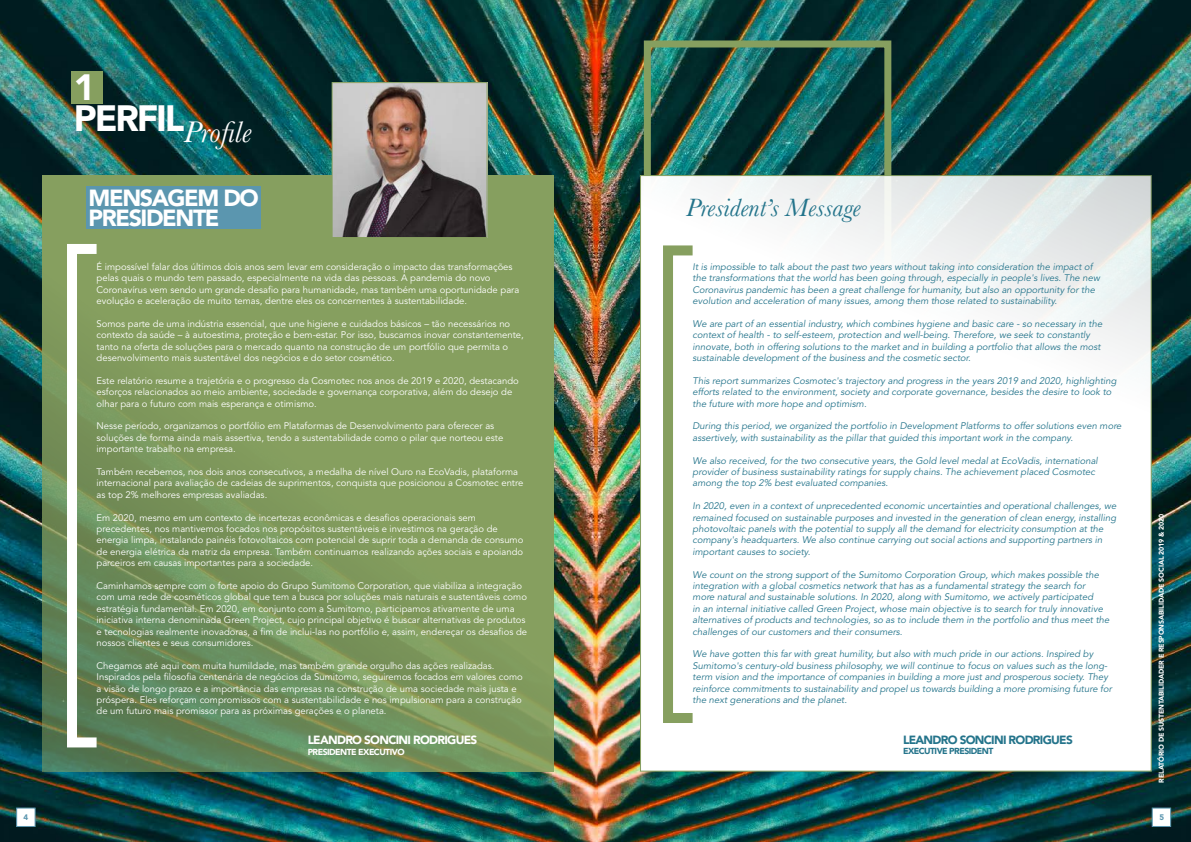
<style>
.page{position:relative;width:1191px;height:842px;background:#fff}
.page>*{position:absolute;margin:0;border:0;box-sizing:border-box;transform-origin:0 0}
.t1{font:900 36.3px/31.2px "Avenir";letter-spacing:-.06em;color:#fff}
.t2{font:italic 30.9px "Baskerville";color:#fff}
.t3{font:italic 26px "Baskerville";color:#24748b}
.t4{font:900 23.2px "Avenir";letter-spacing:-.06em;color:#fff}
.t5{font:900 11.8px "Avenir";letter-spacing:-.06em;color:#fff}
.t6{font:900 11.8px "Avenir";letter-spacing:-.06em;color:#24748b}
.t7{font:9.5px/11.4px "Avenir";color:#fff}
.t8{font:italic 9.5px/11.4px "Avenir";color:#24748b}
.t9{font:900 8.7px "Avenir";letter-spacing:-.06em;color:#fff}
.t10{font:900 8.7px "Avenir";letter-spacing:-.06em;color:#24748b}
.t11{font:900 8px "Avenir";color:#5b96af}
.t12{font:900 7px "Avenir";letter-spacing:-.02em;color:#fff}
</style>
<div class="page">
<img style="left:0;top:0;width:1191px;height:842px">
<div style="left:644px;top:40px;width:247px;height:248px;border:7px solid #869f5f"></div>
<div style="left:1151px;top:807px;width:20px;height:20px;background:#fff;border:1px solid #5b96af"></div>
<div style="left:16px;top:807px;width:20px;height:20px;background:#fff;border:1px solid #5b96af"></div>
<div style="left:640px;top:175px;width:511px;height:597px;background:#fff;border:1px solid #869f5f"></div>
<svg style="left:42px;top:175px;width:511px;height:596px;background:#7c975d"></svg>
<div style="left:71px;top:71px;width:31px;height:32px;background:#869f5f"></div>
<div style="left:67px;top:244px;width:35px;height:503px;border:10px solid #fff"></div>
<div style="left:663px;top:245px;width:34px;height:478px;border:10px solid #869f5f"></div>
<img style="left:334px;top:84px;width:151px;height:152px">
<div style="left:332px;top:82px;width:155px;height:156px;border:1px solid #869f5f"></div>
<div style="left:87px;top:186px;width:174px;height:42px;background:#5b96af"></div>
<h1 class="t1" style="left:74px;top:71px;width:112px">1<br>PERFIL</h1>
<h2 class="t2" style="left:184px;top:112px;width:69px">Profile</h2>
<h3 class="t4" style="left:89px;top:184px;width:172px">MENSAGEM DO</h3>
<h3 class="t4" style="left:89px;top:204px;width:132px">PRESIDENTE</h3>
<p class="t7" style="left:97px;top:261px;width:424px">É impossível falar dos últimos dois anos sem levar em consideração o impacto das transformações pelas quais o mundo tem passado, especialmente na vida das pessoas. A pandemia do novo Coronavírus vem sendo um grande desafio para humanidade, mas também uma oportunidade para evolução e aceleração de muito temas, dentre eles os concernentes à sustentabilidade.</p>
<p class="t7" style="left:97px;top:318px;width:429px">Somos parte de uma indústria essencial, que une higiene e cuidados básicos – tão necessários no contexto da saúde – à autoestima, proteção e bem-estar. Por isso, buscamos inovar constantemente, tanto na oferta de soluções para o mercado quanto na construção de um portfólio que permita o desenvolvimento mais sustentável dos negócios e do setor cosmético.</p>
<p class="t7" style="left:97px;top:375px;width:424px">Este relatório resume a trajetória e o progresso da Cosmotec nos anos de 2019 e 2020, destacando esforços relacionados ao meio ambiente, sociedade e governança corporativa, além do desejo de olhar para o futuro com mais esperança e otimismo.</p>
<p class="t7" style="left:97px;top:421px;width:408px">Nesse período, organizamos o portfólio em Plataformas de Desenvolvimento para oferecer as soluções de forma ainda mais assertiva, tendo a sustentabilidade como o pilar que norteou este importante trabalho na empresa.</p>
<p class="t7" style="left:97px;top:466px;width:428px">Também recebemos, nos dois anos consecutivos, a medalha de nível Ouro na EcoVadis, plataforma internacional para avaliação de cadeias de suprimentos, conquista que posicionou a Cosmotec entre as top 2% melhores empresas avaliadas.</p>
<p class="t7" style="left:97px;top:512px;width:428px">Em 2020, mesmo em um contexto de incertezas econômicas e desafios operacionais sem precedentes, nos mantivemos focados nos propósitos sustentáveis e investimos na geração de energia limpa, instalando painéis fotovoltaicos com potencial de suprir toda a demanda de consumo de energia elétrica da matriz da empresa. Também continuamos realizando ações sociais e apoiando parceiros em causas importantes para a sociedade.</p>
<p class="t7" style="left:97px;top:580px;width:432px">Caminhamos sempre com o forte apoio do Grupo Sumitomo Corporation, que viabiliza a integração com uma rede de cosméticos global que tem a busca por soluções mais naturais e sustentáveis como estratégia fundamental. Em 2020, em conjunto com a Sumitomo, participamos ativamente de uma iniciativa interna denominada Green Project, cujo principal objetivo é buscar alternativas de produtos e tecnologias realmente inovadoras, a fim de inclui-las no portfólio e, assim, endereçar os desafios de nossos clientes e seus consumidores.</p>
<p class="t7" style="left:97px;top:660px;width:428px">Chegamos até aqui com muita humildade, mas também grande orgulho das ações realizadas.<br>Inspirados pela filosofia centenária de negócios da Sumitomo, seguiremos focados em valores como a visão de longo prazo e a importância das empresas na construção de uma sociedade mais justa e próspera. Eles reforçam compromissos com a sustentabilidade e nos impulsionam para a construção de um futuro mais promissor para as próximas gerações e o planeta.</p>
<p class="t5" style="left:308px;top:733px;width:171px">LEANDRO SONCINI RODRIGUES</p>
<p class="t9" style="left:308px;top:746px;width:98px">PRESIDENTE EXECUTIVO</p>
<h3 class="t3" style="left:686px;top:190px;width:176px">President’s Message</h3>
<p class="t8" style="left:692px;top:261px;width:409px">It is impossible to talk about the past two years without taking into consideration the impact of the transformations that the world has been going through, especially in people's lives. The new Coronavirus pandemic has been a great challenge for humanity, but also an opportunity for the evolution and acceleration of many issues, among them those related to sustainability.</p>
<p class="t8" style="left:692px;top:318px;width:411px">We are part of an essential industry, which combines hygiene and basic care - so necessary in the context of health - to self-esteem, protection and well-being. Therefore, we seek to constantly innovate, both in offering solutions to the market and in building a portfolio that allows the most sustainable development of the business and the cosmetic sector.</p>
<p class="t8" style="left:692px;top:375px;width:425px">This report summarizes Cosmotec's trajectory and progress in the years 2019 and 2020, highlighting efforts related to the environment, society and corporate governance, besides the desire to look to the future with more hope and optimism.</p>
<p class="t8" style="left:692px;top:421px;width:430px">During this period, we organized the portfolio in Development Platforms to offer solutions even more assertively, with sustainability as the pillar that guided this important work in the company.</p>
<p class="t8" style="left:692px;top:455px;width:407px">We also received, for the two consecutive years, the Gold level medal at EcoVadis, international provider of business sustainability ratings for supply chains. The achievement placed Cosmotec among the top 2% best evaluated companies.</p>
<p class="t8" style="left:692px;top:500px;width:425px">In 2020, even in a context of unprecedented economic uncertainties and operational challenges, we remained focused on sustainable purposes and invested in the generation of clean energy, installing photovoltaic panels with the potential to supply all the demand for electricity consumption at the company's headquarters. We also continue carrying out social actions and supporting partners in important causes to society.</p>
<p class="t8" style="left:692px;top:569px;width:418px">We count on the strong support of the Sumitomo Corporation Group, which makes possible the integration with a global cosmetics network that has as a fundamental strategy the search for more natural and sustainable solutions. In 2020, along with Sumitomo, we actively participated<br>in an internal initiative called Green Project, whose main objective is to search for truly innovative alternatives of products and technologies, so as to include them in the portfolio and thus meet the challenges of our customers and their consumers.</p>
<p class="t8" style="left:692px;top:649px;width:421px">We have gotten this far with great humility, but also with much pride in our actions. Inspired by Sumitomo's century-old business philosophy, we will continue to focus on values such as the long&shy;term vision and the importance of companies in building a more just and prosperous society. They reinforce commitments to sustainability and propel us towards building a more promising future for the next generations and the planet.</p>
<p class="t6" style="left:903px;top:733px;width:171px">LEANDRO SONCINI RODRIGUES</p>
<p class="t10" style="left:903px;top:746px;width:92px">EXECUTIVE PRESIDENT</p>
<p class="t12" style="left:1157px;top:782px;width:270px;rotate:-90deg">RELATÓRIO DE SUSTENTABILIDADER E RESPONSABILIDADE SOCIAL 2019 &amp; 2020</p>
<p class="t11" style="left:24px;top:813px;width:6px">4</p>
<p class="t11" style="left:1159px;top:813px;width:6px">5</p>
</div>
